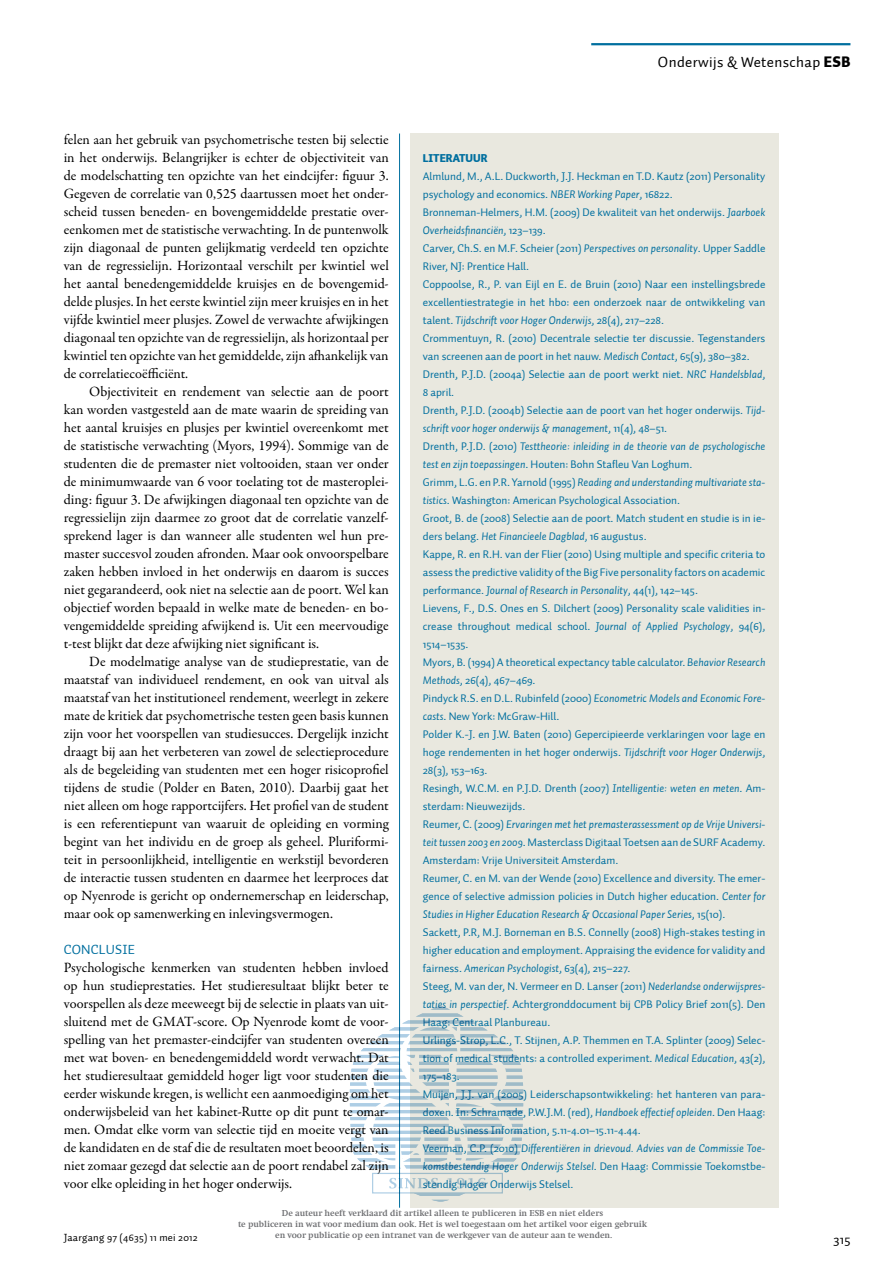
<style>
.page{position:relative;width:893px;height:1263px;background:#fff}
.page>*{position:absolute;margin:0;border:0;box-sizing:border-box;transform-origin:0 0}
.t1{font:15px "Auto 1";letter-spacing:.025em;color:#000}
.t2{font:14.25px/18px "Garamond Premr Pro";color:#000;text-align:justify}
.t3{font:13.5px "Auto 1";letter-spacing:.01em;color:#006f9f}
.t4{font:13.5px "Auto 1";color:#000}
.t5{font:11.25px/18px "Auto 1";color:#006f9f}
.t6{font:900 11.25px "Auto 1";color:#006f9f}
.t7{font:10.5px "Auto 1";letter-spacing:.025em;color:#000}
.t8{font:700 9px/10.8px "Swift";color:#6d6e71;text-align:center}
.s1{font-weight:900}
.s2{font-style:italic}
</style>
<div class="page">
<hr style="left:591px;top:43px;width:259px;height:2px;background:#006f9f">
<hr style="left:399px;top:134px;width:1px;height:1074px;background:#006f9f">
<div style="left:410px;top:134px;width:368px;height:1074px;background:#e9e8df"></div>
<svg style="left:349px;top:1006px;width:175px;height:202px"></svg>
<h1 class="t1" style="left:658px;top:53px;width:194px">Onderwijs &amp; Wetenschap <span class="s1">ESB</span></h1>
<p class="t2" style="left:64px;top:131px;width:327px">felen aan het gebruik van psychometrische testen bij selectie in het onderwijs. Belangrijker is echter de objectiviteit van de modelschatting ten opzichte van het eindcijfer: figuur 3.<br>Gegeven de correlatie van 0,525 daartussen moet het onder&shy;scheid tussen beneden- en bovengemiddelde prestatie over&shy;eenkomen met de statistische verwachting. In de puntenwolk zijn diagonaal de punten gelijkmatig verdeeld ten opzichte van de regressielijn. Horizontaal verschilt per kwintiel wel het aantal benedengemiddelde kruisjes en de bovengemid&shy;delde plusjes. In het eerste kwintiel zijn meer kruisjes en in het vijfde kwintiel meer plusjes. Zowel de verwachte afwijkingen diagonaal ten opzichte van de regressielijn, als horizontaal per kwintiel ten opzichte van het gemiddelde, zijn afhankelijk van de correlatiecoëfficiënt.</p>
<p class="t2" style="left:64px;top:383px;width:326px;text-indent:26px">Objectiviteit en rendement van selectie aan de poort kan worden vastgesteld aan de mate waarin de spreiding van het aantal kruisjes en plusjes per kwintiel overeenkomt met de statistische verwachting (Myors, 1994). Sommige van de studenten die de premaster niet voltooiden, staan ver onder de minimumwaarde van 6 voor toelating tot de masteroplei&shy;ding: figuur 3. De afwijkingen diagonaal ten opzichte van de regressielijn zijn daarmee zo groot dat de correlatie vanzelf&shy;sprekend lager is dan wanneer alle studenten wel hun pre&shy;master succesvol zouden afronden. Maar ook onvoorspelbare zaken hebben invloed in het onderwijs en daarom is succes niet gegarandeerd, ook niet na selectie aan de poort. Wel kan objectief worden bepaald in welke mate de beneden- en bo&shy;vengemiddelde spreiding afwijkend is. Uit een meervoudige t-test blijkt dat deze afwijking niet significant is.</p>
<p class="t2" style="left:64px;top:653px;width:327px;text-indent:26px">De modelmatige analyse van de studieprestatie, van de maatstaf van individueel rendement, en ook van uitval als maatstaf van het institutioneel rendement, weerlegt in zekere mate de kritiek dat psychometrische testen geen basis kunnen zijn voor het voorspellen van studiesucces. Dergelijk inzicht draagt bij aan het verbeteren van zowel de selectieprocedure als de begeleiding van studenten met een hoger risicoprofiel tijdens de studie (Polder en Baten, 2010). Daarbij gaat het niet alleen om hoge rapportcijfers. Het profiel van de student is een referentiepunt van waaruit de opleiding en vorming begint van het individu en de groep als geheel. Pluriformi&shy;teit in persoonlijkheid, intelligentie en werkstijl bevorderen de interactie tussen studenten en daarmee het leerproces dat op Nyenrode is gericht op ondernemerschap en leiderschap, maar ook op samenwerking en inlevingsvermogen.</p>
<p class="t3" style="left:64px;top:941px;width:73px">Conclusie</p>
<p class="t2" style="left:64px;top:959px;width:327px">Psychologische kenmerken van studenten hebben invloed op hun studieprestaties. Het studieresultaat blijkt beter te voorspellen als deze meeweegt bij de selectie in plaats van uit&shy;sluitend met de GMAT-score. Op Nyenrode komt de voor&shy;spelling van het premaster-eindcijfer van studenten overeen met wat boven- en benedengemiddeld wordt verwacht. Dat het studieresultaat gemiddeld hoger ligt voor studenten die eerder wiskunde kregen, is wellicht een aanmoediging om het onderwijsbeleid van het kabinet-Rutte op dit punt te omar&shy;men. Omdat elke vorm van selectie tijd en moeite vergt van de kandidaten en de staf die de resultaten moet beoordelen, is niet zomaar gezegd dat selectie aan de poort rendabel zal zijn voor elke opleiding in het hoger onderwijs.</p>
<p class="t6" style="left:423px;top:151px;width:31px">LITERATUUR</p>
<p class="t5" style="left:423px;top:167px;width:344px">Almlund, M., A.L. Duckworth, J.J. H eckman en T.D. Kautz (2011) Personality psychology and economics. <span class="s2">NBER Working Paper</span>, 16822.<br>Bronneman-Helmers, H .M. (2009) De kwaliteit van het onderwijs. <span class="s2">Jaarboek Overheidsfinanciën</span>, 123–139.<br>Carver, Ch.S. en M.F. Scheier (2011) <span class="s2">Perspectives on personality</span>. Upper Saddle River, NJ: -Prentice H all.<br>Coppoolse, R., P. van Eijl en E. de Bruin (2010) N aar een instellingsbrede excellentiestrategie in het hbo: een onderzoek naar de ontwikkeling van talent. <span class="s2">Tijdschrift voor Hoger Onderwijs</span>, 28(4), 217–228.<br>Crommentuyn, R. (2010) Decentrale selectie ter discussie. Tegenstanders van screenen aan de poort in het nauw. <span class="s2">Medisch Contact</span>, 65(9), 380–382.<br>Drenth, P.J.D. (2004a) Selectie aan de poort werkt niet. <span class="s2">NRC Handelsblad</span>, 8 april.<br>Drenth, P.J.D. (2004b) Selectie aan de poort van het hoger onderwijs. <span class="s2">Tĳd&shy;schrift voor hoger onderwĳs &amp; management</span>, 11(4), 48–51.<br>Drenth, P.J.D. (2010) <span class="s2">Testtheorie: inleiding in de theorie van de psychologische test en zijn toepassingen</span>. Houten: Bohn Stafleu Van Loghum.<br>Grimm, L.G. en P.R. Yarnold (1995) <span class="s2">Reading and understanding multivariate sta&shy;tistics</span>. Washington: American Psychological Association.<br>Groot, B. de (2008) Selectie aan de poort. Match student en studie is in ie&shy;ders belang. <span class="s2">Het Financieele Dagblad,</span> 16 augustus.<br>Kappe, R. en R.H. van der Flier (2010) Using multiple and specific criteria to assess the predictive validity of the Big Five personality factors on academic performance. <span class="s2">Journal of Research in Personality</span>, 44(1), 142–145.<br>Lievens, F., D.S. Ones en S. Dilchert (2009) Personality scale validities in&shy;crease throughout medical school. <span class="s2">Journal of Applied Psychology</span>, 94(6), 1514–1535.<br>Myors, B. (1994) A theoretical expectancy table calculator. <span class="s2">Behavior Research Methods</span>, 26(4), 467–469.<br>Pindyck R.S. en D.L. Rubinfeld (2000) <span class="s2">Econometric Models and Economic Fore&shy;casts</span>. N ew York: McGraw-H ill.<br>Polder K.-J. en J.W. Baten (2010) Gepercipieerde verklaringen voor lage en hoge rendementen in het hoger onderwijs. <span class="s2">Tijdschrift voor Hoger Onderwijs</span>, 28(3), 153–163.<br>Resingh, W.C.M. en P.J.D. Drenth (2007) <span class="s2">Intelligentie: weten en meten</span>. Am&shy;sterdam: N ieuwezijds.<br>Reumer, C. (2009) <span class="s2">Ervaringen met het premasterassessment op de Vrije Universi&shy;teit tussen 2003 en 2009</span>. Masterclass Digitaal Toetsen aan de SURF Academy.<br>Amsterdam: Vrije Universiteit Amsterdam.<br>Reumer, C. en M. van der Wende (2010) Excellence and diversity. The emer&shy;gence of selective admission policies in Dutch higher education. <span class="s2">Center for Studies in Higher Education Research &amp; Occasional Paper Series</span>, 15(10).<br>Sackett, P.R, M.J. Borneman en B.S. Connelly (2008) H igh-stakes testing in higher education and employment. Appraising the evidence for validity and fairness. <span class="s2">American Psychologist</span>, 63(4), 215–227.<br>Steeg, M. van der, N . Vermeer en D. Lanser (2011) <span class="s2">Nederlandse onderwijspres&shy;taties in perspectief</span>. Achtergronddocument bij CP B Policy Brief 2011(5). Den H aag: Centraal Planbureau.<br>Urlings-Strop, L.C., T. Stijnen, A.P. Themmen en T.A. Splinter (2009) Selec&shy;tion of medical students: a controlled experiment. <span class="s2">Medical Education</span>, 43(2), 175–183.<br>Muijen, J.J. van (2005) Leiderschapsontwikkeling: het hanteren van para&shy;doxen. In: Schramade, P.W.J.M. (red), <span class="s2">Handboek effectief opleiden</span>. Den H aag:<br>Reed Business Information, 5.11-4.01–15.11-4.44.<br>Veerman, C.P. (2010) <span class="s2">Differentiëren in drievoud. Advies van de Commissie Toe&shy;komstbestendig Hoger Onderwijs Stelsel</span>. Den H aag: Commissie Toekomstbe&shy;stendig Hoger Onderwijs Stelsel.</p>
<p class="t8" style="left:238px;top:1208px;width:411px">De auteur heeft verklaard dit artikel alleen te publiceren in ESB en niet elders<br>te publiceren in wat voor medium dan ook. Het is wel toegestaan om het artikel voor eigen gebruik en voor publicatie op een intranet van de werkgever van de auteur aan te wenden.</p>
<p class="t7" style="left:64px;top:1231px;width:135px">Jaargang 97 (4635) 11 mei 2012</p>
<p class="t4" style="left:833px;top:1231px;width:19px">315</p>
</div>
